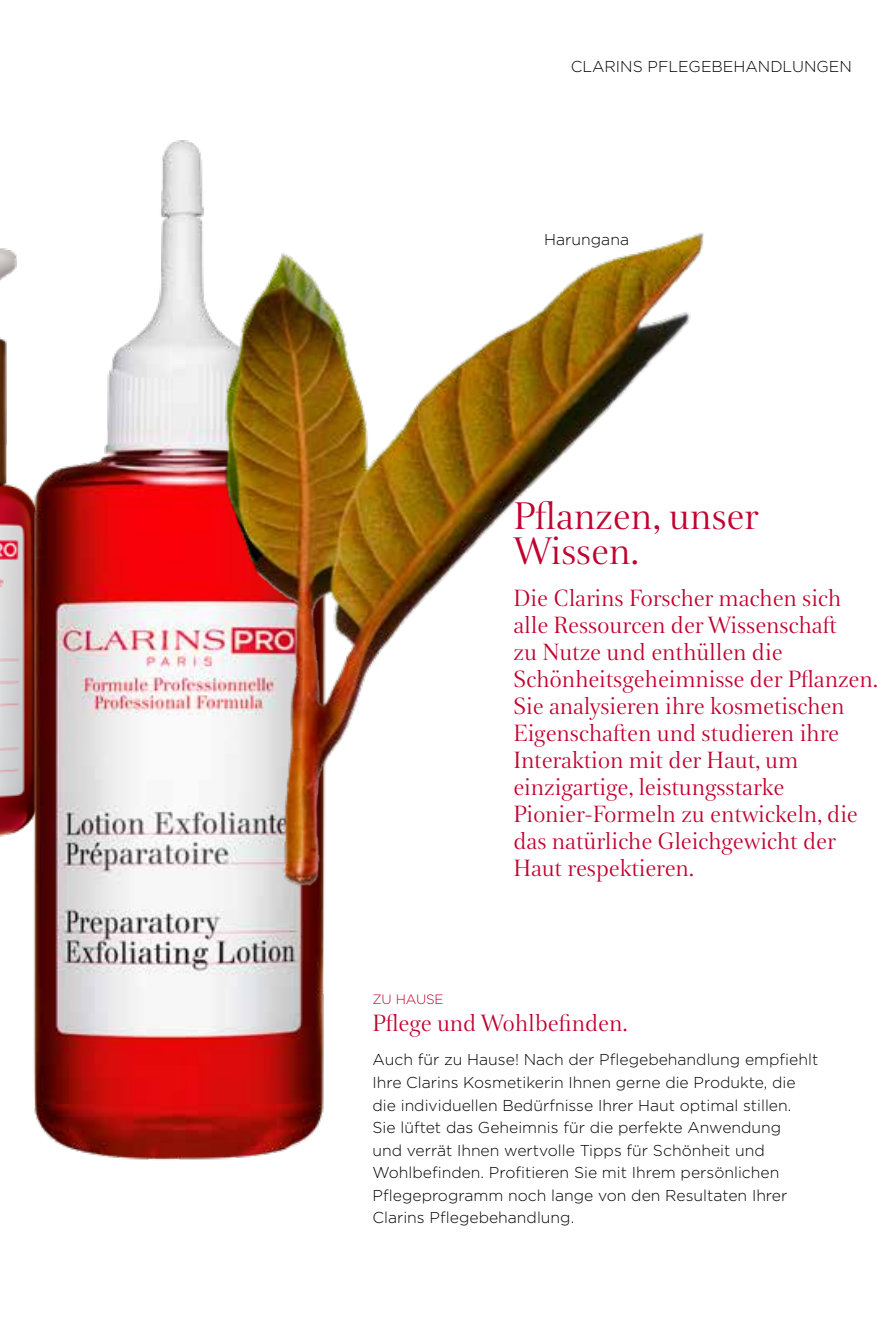
<style>
.page{position:relative;width:893px;height:1340px;background:#fff}
.page>*{position:absolute;margin:0;border:0;box-sizing:border-box;transform-origin:0 0}
.t1{font:40.5px/35.6px "Clarins";letter-spacing:-.01em;color:#c10230}
.t2{font:24.75px/27px "Clarins";letter-spacing:-.01em;color:#c10230}
.t3{font:300 15.75px/22.5px "Gotham";color:#000}
.t4{font:300 13.5px "Gotham";letter-spacing:-.01em;color:#c10230}
</style>
<div class="page">
<img style="left:0;top:140px;width:704px;height:1020px">
<p class="t3" style="left:571px;top:55px;width:283px">CLARINS PFLEGEBEHANDLUNGEN</p>
<p class="t3" style="left:673px;top:55px;width:164px">LES SOINS CLARINS</p>
<p class="t3" style="left:544px;top:227px;width:86px">Harungana</p>
<h1 class="t1" style="left:513px;top:495px;width:247px">Pflanzen, unser<br>Wissen.</h1>
<p class="t2" style="left:513px;top:582px;width:366px">Die Clarins Forscher machen sich alle Ressourcen der Wissenschaft<br>zu Nutze und enthüllen die<br>Schönheitsgeheimnisse der Pflanzen.<br>Sie analysieren ihre kosmetischen<br>Eigenschaften und studieren ihre<br>Interaktion mit der Haut, um einzigartige, leistungsstarke<br>Pionier-Formeln zu entwickeln, die das natürliche Gleichgewicht der<br>Haut respektieren.</p>
<p class="t4" style="left:372px;top:990px;width:73px">ZU HAUSE</p>
<h2 class="t2" style="left:372px;top:1007px;width:257px">Pflege und Wohlbefinden.</h2>
<p class="t3" style="left:372px;top:1048px;width:447px">Auch für zu Hause! Nach der Pflegebehandlung empfiehlt Ihre Clarins Kosmetikerin Ihnen gerne die Produkte, die die individuellen Bedürfnisse Ihrer Haut optimal stillen.<br>Sie lüftet das Geheimnis für die perfekte Anwendung<br>und verrät Ihnen wertvolle Tipps für Schönheit und Wohlbefinden. Profitieren Sie mit Ihrem persönlichen Pflegeprogramm noch lange von den Resultaten Ihrer Clarins Pflegebehandlung.</p>
</div>
